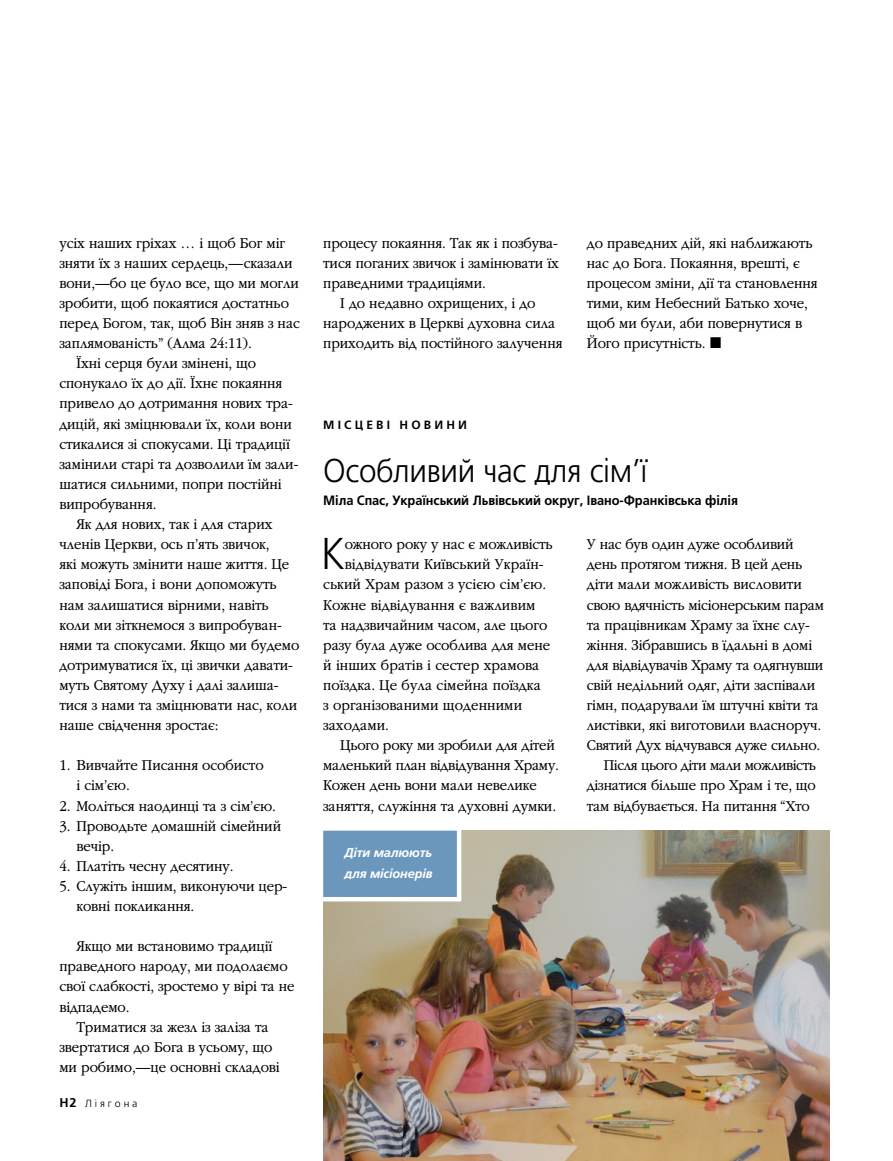
<style>
.page{position:relative;width:893px;height:1161px;background:#fff}
.page>*{position:absolute;margin:0;border:0;box-sizing:border-box;transform-origin:0 0}
.ARTCL_para_first_NEW{font:300 44.55px "Frutigerlds Lat";color:#000;scale:.88 1}
.ARTCL_title_NEWS{font:300 33px "Frutigerlds Lat";letter-spacing:-.01em;color:#000;scale:.95 1}
.ARTCL_para_NEWS{font:300 15.75px/20.1px "Garamondlds Lat Plus";letter-spacing:-.01em;color:#000;scale:.95 1}
.ARTCL_para_first_NEW-2{font:300 15.75px "Garamondlds Lat Plus";color:#000;scale:.95 1}
.LISTnmbr-1_para_next{font:300 15.75px/20.1px "Garamondlds Lat Plus";letter-spacing:-.01em;color:#000;scale:.95 1}
.LISTnmbr-1_para_last{font:300 15.75px/20.1px "Garamondlds Lat Plus";letter-spacing:-.01em;color:#000;scale:.95 1}
.LISTnmbr-1_para_firs{font:300 15.75px/20.1px "Garamondlds Lat Plus";letter-spacing:-.01em;color:#000;scale:.95 1}
.ARTCL-BY_para_first{font:700 13.5px "Frutigerlds Lat";letter-spacing:-.005em;color:#000;scale:.95 1}
.FIGimg_CAP_para_NEWS{font:italic 700 12.75px/20.2px "Frutigerlds Lat";letter-spacing:-.01em;color:#fff}
.ARTCL_seriesTitle{font:700 12px "Frutigerlds Lat";letter-spacing:.265em;color:#000}
.Folio_L{font:300 10.5px "Frutigerlds Lat";letter-spacing:.28em;color:#000}
.s1{font-weight:700;font-size:12.75px}
</style>
<div class="page">
<img style="left:323px;top:831px;width:506px;height:330px">
<div style="left:319px;top:826px;width:142px;height:75px;background:#6c97bd;border:4px solid #fff"></div>
<p class="ARTCL_para_NEWS" style="left:59px;top:232px;width:255px">усіх наших гріхах … і щоб Бог міг зняти їх з наших сердець,—сказали вони,—бо це було все, що ми могли зробити, щоб покаятися достатньо перед Богом, так, щоб Він зняв з нас заплямованість” (Aлмa 24:11).</p>
<p class="ARTCL_para_NEWS" style="left:59px;top:353px;width:253px;text-indent:17px">Їхні серця були змінені, що спонукало їх до дії. Їхнє покаяння привело до дотримання нових тра&shy;дицій, які зміцнювали їх, коли вони стикалися зі спокусами. Ці традиції замінили старі та дозволили їм зали&shy;шатися сильними, попри постійні випробування.</p>
<p class="ARTCL_para_NEWS" style="left:59px;top:514px;width:254px;text-indent:17px">Як для нових, так і для старих членів Церкви, ось п’ять звичок,<br>які можуть змінити наше життя. Це заповіді Бога, і вони допоможуть нам залишатися вірними, навіть коли ми зіткнемося з випробуван&shy;нями та спокусами. Якщо ми будемо дотримуватися їх, ці звички давати&shy;муть Святому Духу і далі залиша&shy;тися з нами та зміцнювати нас, коли наше свідчення зростає:</p>
<p class="LISTnmbr-1_para_firs" style="left:76px;top:755px;width:199px;text-indent:-17px">1. Вивчайте Писання особисто і сім’єю.</p>
<p class="LISTnmbr-1_para_next" style="left:59px;top:795px;width:230px">2. Моліться наодинці та з сім’єю.</p>
<p class="LISTnmbr-1_para_next" style="left:76px;top:815px;width:217px;text-indent:-17px">3. Проводьте домашній сімейний вечір.</p>
<p class="LISTnmbr-1_para_next" style="left:59px;top:855px;width:185px">4. Платіть чесну десятину.</p>
<p class="LISTnmbr-1_para_last" style="left:76px;top:876px;width:224px;text-indent:-17px">5. Служіть іншим, виконуючи цер&shy;ковні покликання.</p>
<p class="ARTCL_para_NEWS" style="left:59px;top:936px;width:249px;text-indent:17px">Якщо ми встановимо традиції праведного народу, ми подолаємо свої слабкості, зростемо у вірі та не відпадемо.</p>
<p class="ARTCL_para_NEWS" style="left:59px;top:1016px;width:234px;text-align:center">Триматися за жезл із заліза та звертатися до Бога в усьому, що ми робимо,—це основні складові</p>
<p class="Folio_L" style="left:60px;top:1095px;width:80px"><span class="s1">H2</span> Ліягона</p>
<p class="ARTCL_para_NEWS" style="left:323px;top:232px;width:250px;text-align:justify">процесу покаяння. Так як і позбува&shy;тися поганих звичок і замінювати їх праведними традиціями.</p>
<p class="ARTCL_para_NEWS" style="left:323px;top:293px;width:254px;text-indent:17px">І до недавно охрищених, і до народжених в Церкві духовна сила приходить від постійного залучення</p>
<p class="ARTCL_para_NEWS" style="left:587px;top:232px;width:245px">до праведних дій, які наближають нас до Бога. Покаяння, врешті, є процесом зміни, дії та становлення тими, ким Небесний Батько хоче, щоб ми були, аби повернутися в<br>Його присутність. ◼</p>
<p class="ARTCL_seriesTitle" style="left:323px;top:415px;width:145px">МІСЦЕВІ НОВИНИ</p>
<p class="ARTCL_title_NEWS" style="left:323px;top:446px;width:343px">Особливий час для сім’ї</p>
<p class="ARTCL-BY_para_first" style="left:323px;top:490px;width:438px">Міла Спас, Український Львівський округ, Івано-Франківська філія</p>
<p class="ARTCL_para_first_NEW" style="left:321px;top:521px;width:29px">К</p>
<p class="ARTCL_para_first_NEW-2" style="left:345px;top:533px;width:221px">ожного року у нас є можливість</p>
<p class="ARTCL_para_NEWS" style="left:587px;top:534px;width:251px">У нас був один дуже особливий день протягом тижня. В цей день діти мали можливість висловити свою вдячність місіонерським парам та працівникам Храму за їхнє слу&shy;жіння. Зібравшись в їдальні в домі для відвідувачів Храму та одягнувши свій недільний одяг, діти заспівали гімн, подарували їм штучні квіти та листівки, які виготовили власноруч.<br>Святий Дух відчувався дуже сильно.</p>
<p class="ARTCL_para_NEWS" style="left:587px;top:755px;width:243px;text-align:justify;text-indent:17px">Після цього діти мали можливість дізнатися більше про Храм і те, що там відбувається. На питання “Хто</p>
<p class="ARTCL_para_first_NEW-2" style="left:345px;top:553px;width:211px">відвідувати Київський Україн-</p>
<p class="ARTCL_para_first_NEW-2" style="left:323px;top:573px;width:237px">ський Храм разом з усією сім’єю.</p>
<p class="ARTCL_para_first_NEW-2" style="left:323px;top:593px;width:225px">Кожне відвідування є важливим</p>
<p class="ARTCL_para_first_NEW-2" style="left:323px;top:613px;width:237px">та надзвичайним часом, але цього</p>
<p class="ARTCL_para_first_NEW-2" style="left:323px;top:633px;width:241px">разу була дуже особлива для мене</p>
<p class="ARTCL_para_first_NEW-2" style="left:323px;top:653px;width:229px">й інших братів і сестер храмова</p>
<p class="ARTCL_para_first_NEW-2" style="left:323px;top:673px;width:231px">поїздка. Це була сімейна поїздка</p>
<p class="ARTCL_para_first_NEW-2" style="left:323px;top:694px;width:211px">з організованими щоденними</p>
<p class="ARTCL_para_first_NEW-2" style="left:323px;top:714px;width:71px">заходами.</p>
<p class="ARTCL_para_NEWS" style="left:323px;top:735px;width:250px;text-indent:17px">Цього року ми зробили для дітей маленький план відвідування Храму.<br>Кожен день вони мали невелике заняття, служіння та духовні думки.</p>
<p class="FIGimg_CAP_para_NEWS" style="left:344px;top:842px;width:90px">Діти малюють для місіонерів</p>
</div>
